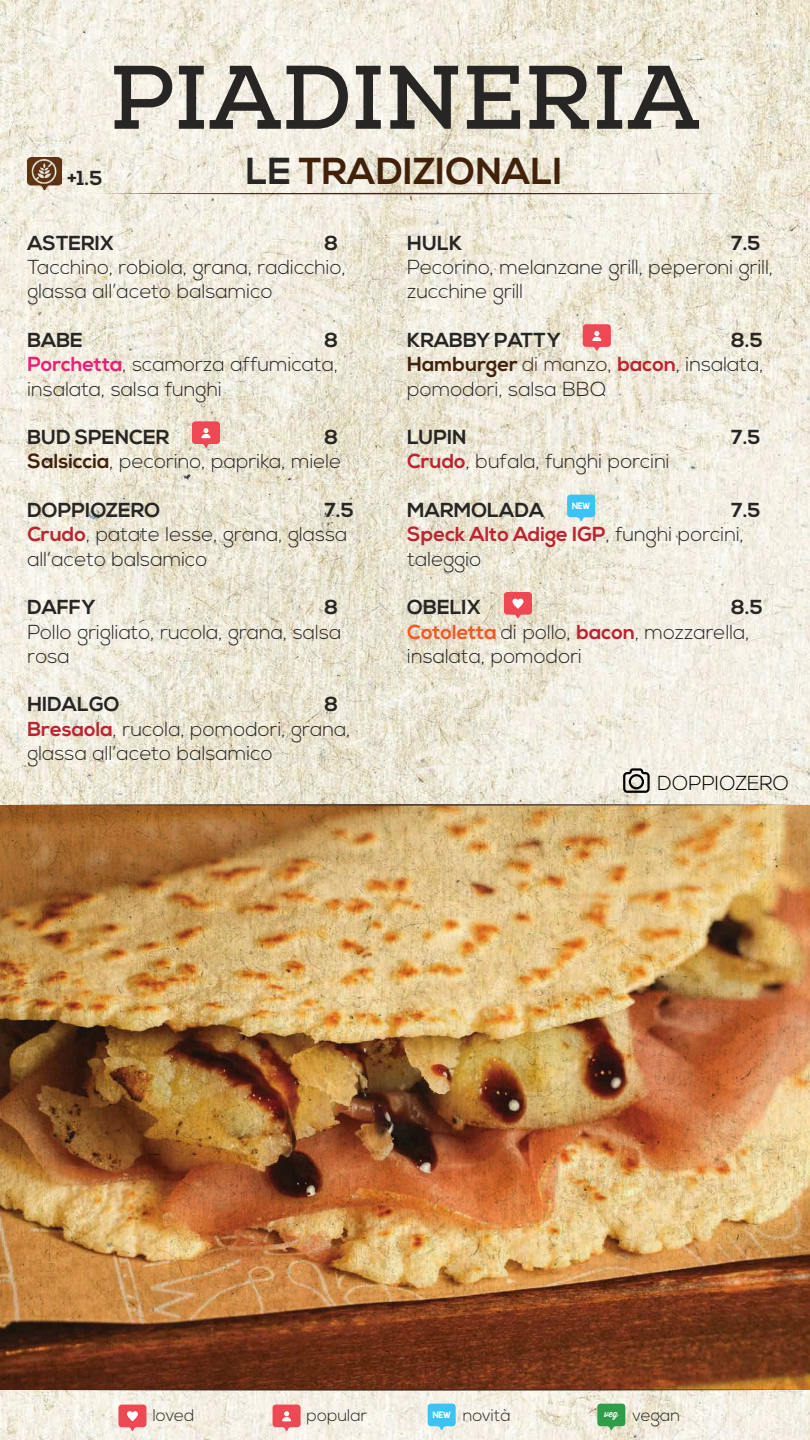
<style>
.page{position:relative;width:810px;height:1440px;background:#fff}
.page>*{position:absolute;margin:0;border:0;box-sizing:border-box;transform-origin:0 0}
.t1{font:90px "Nexa Slab Bold FREE";color:#282525}
.t2{font:700 37.5px "Nexa";color:#42210b}
.t3{font:300 20.25px/24.3px "Nexa";color:#282525}
.t4{font:700 20.25px "Nexa";color:#282525}
.t5{font:300 20.25px "Nexa";color:#000}
.t6{font:300 16.88px "Nexa";color:#282525}
.t7{font:7.5px "KG Blank Space Solid";color:#fff}
.s1{color:#282525}
.s2{font-weight:700}
.s3{font-weight:700;color:#ed1e79}
.s4{font-weight:700;color:#42210b}
.s5{font-weight:700;color:#bd2431}
.s6{color:#3e281b}
.s7{font-weight:700;color:#f15a24}
</style>
<div class="page">
<img style="left:1px;top:0;width:809px;height:1440px">
<svg style="left:94px;top:193px;width:632px;height:1px"></svg>
<svg style="left:504px;top:592px;width:28px;height:27px"></svg>
<svg style="left:583px;top:324px;width:28px;height:27px"></svg>
<svg style="left:192px;top:421px;width:28px;height:27px"></svg>
<svg style="left:118px;top:1405px;width:29px;height:26px"></svg>
<svg style="left:273px;top:1405px;width:28px;height:26px"></svg>
<svg style="left:597px;top:1404px;width:28px;height:26px"></svg>
<svg style="left:428px;top:1404px;width:28px;height:26px"></svg>
<img style="left:0;top:806px;width:810px;height:584px">
<svg style="left:7px;top:804px;width:797px;height:2px;background:#85684b"></svg>
<svg style="left:11px;top:1389px;width:797px;height:2px;background:#826a58"></svg>
<svg style="left:567px;top:495px;width:28px;height:26px"></svg>
<img style="left:27px;top:158px;width:34px;height:32px">
<svg style="left:622px;top:767px;width:29px;height:27px"></svg>
<div style="left:629px;top:774px;width:15px;height:15px;border:2px solid #000;border-radius:50%"></div>
<p class="t4" style="left:68px;top:166px;width:36px">+1.5</p>
<h1 class="t1" style="left:110px;top:44px;width:592px">PIADINERIA</h1>
<h2 class="t2" style="left:246px;top:149px;width:318px"><span class="s1">LE</span> TRADIZIONALI</h2>
<p class="t4" style="left:27px;top:231px;width:88px">ASTERIX</p>
<p class="t4" style="left:324px;top:231px;width:15px">8</p>
<p class="t3" style="left:27px;top:256px;width:320px">Tacchino, robiola, grana, radicchio, glassa all’aceto balsamico</p>
<p class="t4" style="left:27px;top:328px;width:57px">BABE</p>
<p class="t3" style="left:27px;top:329px;width:312px;text-align:justify;text-indent:297px"><span class="s2">8<br></span><span class="s3">Porchetta</span>, scamorza affumicata, insalata, salsa funghi</p>
<p class="t4" style="left:27px;top:425px;width:144px">BUD SPENCER</p>
<p class="t3" style="left:27px;top:426px;width:315px;text-align:right"><span class="s2">8<br></span><span class="s4">Salsiccia</span>, pecorino, paprika, miele</p>
<p class="t4" style="left:27px;top:498px;width:134px">DOPPIOZERO</p>
<p class="t3" style="left:27px;top:499px;width:328px;text-indent:297px"><span class="s2">7.5<br></span><span class="s5">Crudo</span>, patate lesse, grana, glassa all’aceto balsamico</p>
<p class="t4" style="left:27px;top:596px;width:70px">DAFFY</p>
<p class="t4" style="left:324px;top:596px;width:15px">8</p>
<p class="t3" style="left:27px;top:620px;width:315px">Pollo grigliato, rucola, grana, salsa rosa</p>
<p class="t4" style="left:27px;top:693px;width:94px">HIDALGO</p>
<p class="t3" style="left:27px;top:693px;width:324px;text-indent:297px"><span class="s2">8<br></span><span class="s5">Bresaola</span>, rucola, pomodori, grana, glassa all’aceto balsamico</p>
<p class="t4" style="left:407px;top:231px;width:56px">HULK</p>
<p class="t4" style="left:731px;top:231px;width:31px">7.5</p>
<p class="t3" style="left:407px;top:256px;width:367px">Pecorino, melanzane grill, peperoni grill, zucchine grill</p>
<p class="t4" style="left:407px;top:328px;width:155px">KRABBY PATTY</p>
<p class="t3" style="left:407px;top:329px;width:358px;text-align:justify;text-indent:324px"><span class="s2">8.5<br></span><span class="s4">Hamburger</span> <span class="s6">di manzo</span>, <span class="s5">bacon</span>, insalata, pomodori, salsa BBQ</p>
<p class="t4" style="left:407px;top:425px;width:61px">LUPIN</p>
<p class="t4" style="left:731px;top:425px;width:31px">7.5</p>
<p class="t3" style="left:407px;top:450px;width:264px"><span class="s5">Crudo</span>, bufala, funghi porcini</p>
<p class="t4" style="left:407px;top:498px;width:139px">MARMOLADA</p>
<p class="t7" style="left:572px;top:501px;width:19px">NEW</p>
<p class="t3" style="left:407px;top:499px;width:355px;text-indent:324px"><span class="s2">7.5<br></span><span class="s5">Speck Alto Adige IGP</span>, funghi porcini, taleggio</p>
<p class="t4" style="left:407px;top:596px;width:75px">OBELIX</p>
<p class="t3" style="left:407px;top:596px;width:357px;text-indent:324px"><span class="s2">8.5<br></span><span class="s7">Cotoletta</span> di pollo, <span class="s5">bacon</span>, mozzarella, insalata, pomodori</p>
<p class="t5" style="left:658px;top:772px;width:133px">DOPPIOZERO</p>
<p class="t6" style="left:153px;top:1406px;width:43px">loved</p>
<p class="t6" style="left:307px;top:1406px;width:62px">popular</p>
<p class="t7" style="left:433px;top:1410px;width:19px">NEW</p>
<p class="t6" style="left:463px;top:1406px;width:50px">novità</p>
<p class="t6" style="left:604px;top:1406px;width:77px"><sup>veg</sup> vegan</p>
</div>
